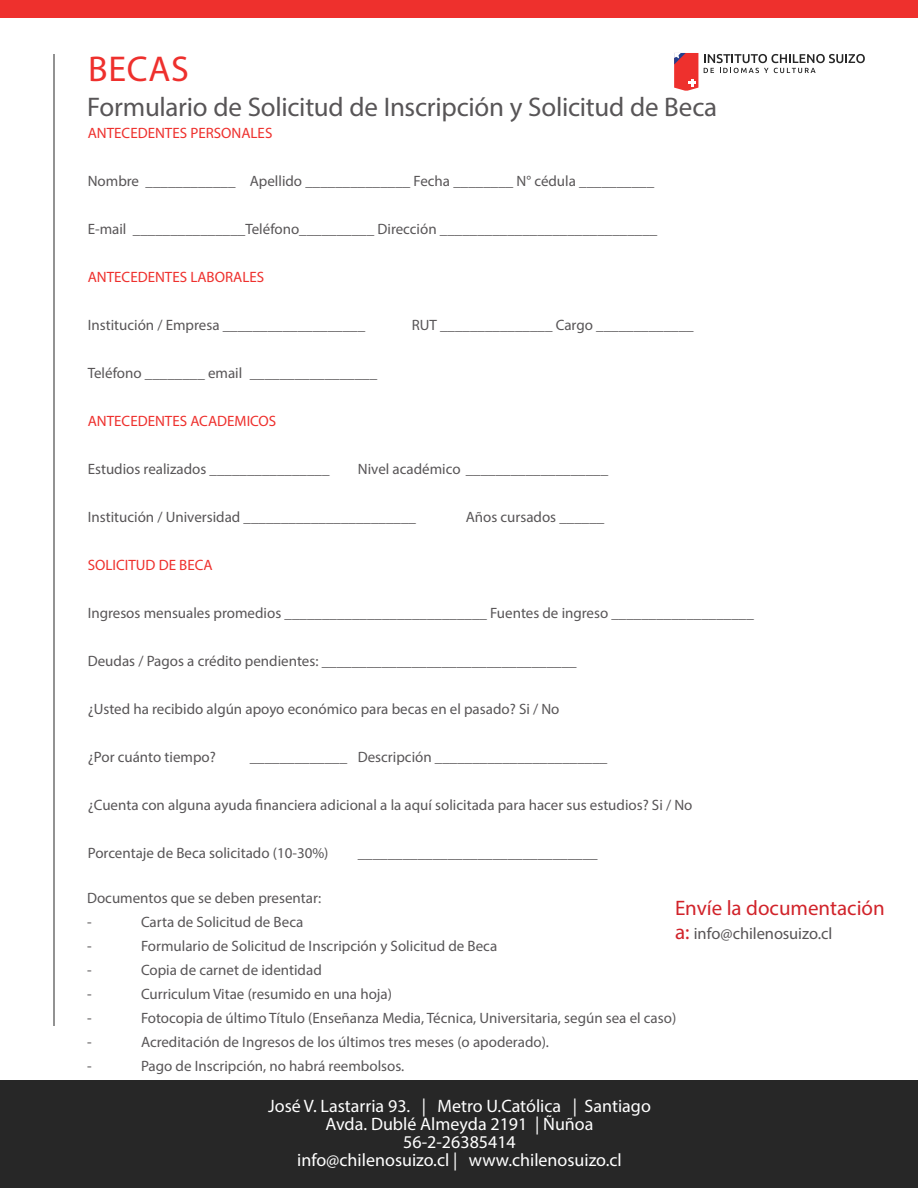
<style>
.page{position:relative;width:918px;height:1188px;background:#fff}
.page>*{position:absolute;margin:0;border:0;box-sizing:border-box;transform-origin:0 0}
.t1{font:36px "Myriad Pro";letter-spacing:.02em;color:#ee302d}
.t2{font:27px "Myriad Pro";letter-spacing:-.01em;color:#585557}
.t3{font:21px "Myriad Pro";color:#d1232a}
.t4{font:18px/18px "Myriad Pro";color:#fff;text-align:center}
.t5{font:16.5px "Myriad Pro";letter-spacing:-.005em;color:#585557}
.t6{font:15px "Myriad Pro";color:#585557}
.t7{font:15px "Myriad Pro";color:#ee302d}
.s1{font-size:21px;color:#d1232a}
</style>
<div class="page">
<div style="left:0;top:0;width:918px;height:18px;background:#ee302d"></div>
<div style="left:0;top:1080px;width:918px;height:108px;background:#272727"></div>
<svg style="left:704px;top:54px;width:161px;height:19px"></svg>
<svg style="left:674px;top:53px;width:24px;height:38px"></svg>
<hr style="left:54px;top:54px;width:1px;height:972px;background:#272727">
<p class="t1" style="left:88px;top:47px;width:102px">BECAS</p>
<p class="t2" style="left:87px;top:90px;width:632px">Formulario de Solicitud de Inscripción y Solicitud de Beca</p>
<p class="t7" style="left:88px;top:124px;width:186px">ANTECEDENTES PERSONALES</p>
<p class="t6" style="left:88px;top:172px;width:568px">Nombre ____________ Apellido ______________ Fecha ________ N° cédula __________</p>
<p class="t6" style="left:88px;top:220px;width:571px">E-mail _______________Teléfono__________ Dirección _____________________________</p>
<p class="t7" style="left:88px;top:268px;width:178px">ANTECEDENTES LABORALES</p>
<p class="t6" style="left:88px;top:316px;width:279px">Institución / Empresa ___________________</p>
<p class="t6" style="left:412px;top:316px;width:283px">RUT _______________ Cargo _____________</p>
<p class="t6" style="left:88px;top:364px;width:291px">Teléfono ________ email _________________</p>
<p class="t7" style="left:88px;top:412px;width:190px">ANTECEDENTES ACADEMICOS</p>
<p class="t6" style="left:88px;top:460px;width:243px">Estudios realizados ________________</p>
<p class="t6" style="left:358px;top:460px;width:252px">Nivel académico ___________________</p>
<p class="t6" style="left:88px;top:508px;width:330px">Institución / Universidad _______________________</p>
<p class="t6" style="left:466px;top:508px;width:140px">Años cursados ______</p>
<p class="t7" style="left:88px;top:556px;width:127px">SOLICITUD DE BECA</p>
<p class="t6" style="left:88px;top:604px;width:668px">Ingresos mensuales promedios ___________________________ Fuentes de ingreso ___________________</p>
<p class="t6" style="left:88px;top:652px;width:490px">Deudas / Pagos a crédito pendientes: __________________________________</p>
<p class="t6" style="left:88px;top:700px;width:473px">¿Usted ha recibido algún apoyo económico para becas en el pasado? Si / No</p>
<p class="t6" style="left:88px;top:748px;width:130px">¿Por cuánto tiempo?</p>
<p class="t6" style="left:250px;top:748px;width:359px">_____________ Descripción _______________________</p>
<p class="t6" style="left:88px;top:796px;width:606px">¿Cuenta con alguna ayuda financiera adicional a la aquí solicitada para hacer sus estudios? Si / No</p>
<p class="t6" style="left:88px;top:844px;width:242px">Porcentaje de Beca solicitado (10-30%)</p>
<p class="t6" style="left:358px;top:844px;width:241px">________________________________</p>
<p class="t6" style="left:87px;top:889px;width:236px">Documentos que se deben presentar:</p>
<p class="t6" style="left:87px;top:913px;width:6px">-</p>
<p class="t6" style="left:141px;top:913px;width:164px">Carta de Solicitud de Beca</p>
<p class="t6" style="left:87px;top:937px;width:6px">-</p>
<p class="t6" style="left:141px;top:937px;width:358px">Formulario de Solicitud de Inscripción y Solicitud de Beca</p>
<p class="t6" style="left:87px;top:961px;width:6px">-</p>
<p class="t6" style="left:141px;top:961px;width:182px">Copia de carnet de identidad</p>
<p class="t6" style="left:87px;top:985px;width:6px">-</p>
<p class="t6" style="left:141px;top:985px;width:253px">Curriculum Vitae (resumido en una hoja)</p>
<p class="t6" style="left:87px;top:1009px;width:6px">-</p>
<p class="t6" style="left:141px;top:1009px;width:537px">Fotocopia de último Título (Enseñanza Media, Técnica, Universitaria, según sea el caso)</p>
<p class="t6" style="left:87px;top:1033px;width:6px">-</p>
<p class="t6" style="left:141px;top:1033px;width:410px">Acreditación de Ingresos de los últimos tres meses (o apoderado).</p>
<p class="t6" style="left:87px;top:1057px;width:6px">-</p>
<p class="t6" style="left:141px;top:1057px;width:265px">Pago de Inscripción, no habrá reembolsos.</p>
<p class="t3" style="left:675px;top:895px;width:211px">Envíe la documentación</p>
<p class="t5" style="left:675px;top:924px;width:159px"><span class="s1">a:</span> info@chilenosuizo.cl</p>
<p class="t4" style="left:268px;top:1096px;width:384px">José V. Lastarria 93. | Metro U.Católica | Santiago Avda. Dublé Almeyda 2191 | Ñuñoa 56-2-26385414<br>info@chilenosuizo.cl | www.chilenosuizo.cl</p>
</div>
